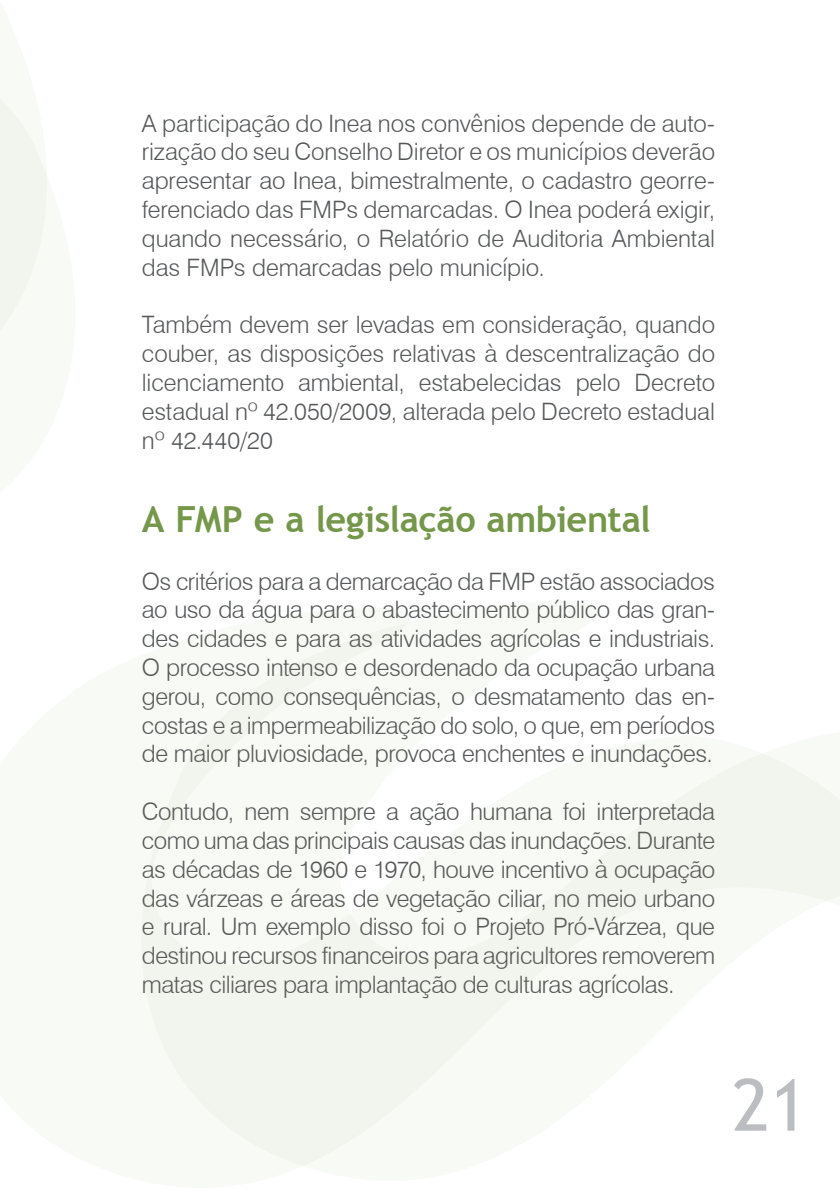
<style>
.page{position:relative;width:840px;height:1191px;background:#fff}
.page>*{position:absolute;margin:0;border:0;box-sizing:border-box;transform-origin:0 0}
.t1{font:72px "Trebuchet MS";color:#bcbdc0}
.t2{font:700 36px "Trebuchet MS";letter-spacing:-.01em;color:#75974a}
.t3{font:300 24px/28.8px "Swiss 721 BT";letter-spacing:-.015em;color:#57585a;text-align:justify}
</style>
<div class="page">
<svg style="left:0;top:98px;width:47px;height:233px"></svg>
<svg style="left:141px;top:622px;width:698px;height:544px"></svg>
<p class="t3" style="left:142px;top:108px;width:574px">A participação do Inea nos convênios depende de auto&shy;rização do seu Conselho Diretor e os municípios deverão apresentar ao Inea, bimestralmente, o cadastro georre&shy;ferenciado das FMPs demarcadas. O Inea poderá exigir, quando necessário, o Relatório de Auditoria Ambiental das FMPs demarcadas pelo município.</p>
<p class="t3" style="left:142px;top:310px;width:574px">Também devem ser levadas em consideração, quando couber, as disposições relativas à descentralização do licenciamento ambiental, estabelecidas pelo Decreto estadual nº 42.050/2009, alterada pelo Decreto estadual nº 42.440/20</p>
<h2 class="t2" style="left:142px;top:496px;width:510px">A FMP e a legislação ambiental</h2>
<p class="t3" style="left:142px;top:566px;width:574px">Os critérios para a demarcação da FMP estão associados ao uso da água para o abastecimento público das gran&shy;des cidades e para as atividades agrícolas e industriais.<br>O processo intenso e desordenado da ocupação urbana gerou, como consequências, o desmatamento das en&shy;costas e a impermeabilização do solo, o que, em períodos de maior pluviosidade, provoca enchentes e inundações.</p>
<p class="t3" style="left:142px;top:797px;width:574px">Contudo, nem sempre a ação humana foi interpretada como uma das principais causas das inundações. Durante as décadas de 1960 e 1970, houve incentivo à ocupação das várzeas e áreas de vegetação ciliar, no meio urbano e rural. Um exemplo disso foi o Projeto Pró-Várzea, que destinou recursos financeiros para agricultores removerem matas ciliares para implantação de culturas agrícolas.</p>
<h1 class="t1" style="left:731px;top:1062px;width:77px">21</h1>
</div>
